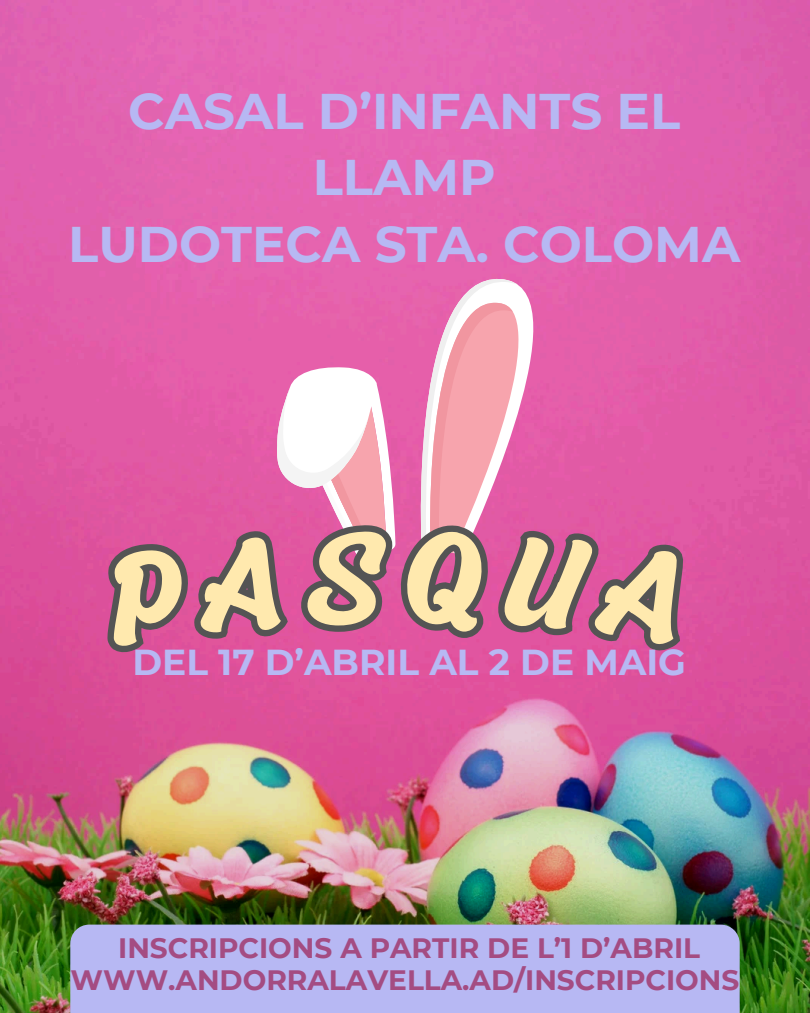
<style>
.page{position:relative;width:810px;height:1013px;background:#fff}
.page>*{position:absolute;margin:0;border:0;box-sizing:border-box;transform-origin:0 0}
.t1{font:700 50px/66.8px "Montserrat";color:#b7b8f3;text-align:center}
.t2{font:700 36px "Montserrat";color:#b7b8f3}
.t3{font:700 28px/32.4px "Montserrat";color:#a44c82;text-align:center}
</style>
<div class="page">
<img style="left:0;top:0;width:810px;height:1012px">
<div style="left:70px;top:924px;width:670px;height:88px;background:#b7b8f3"></div>
<svg style="left:83px;top:274px;width:623px;height:394px;background:#d269a1"></svg>
<p class="t1" style="left:68px;top:77px;width:674px">CASAL D’INFANTS EL<br>LLAMP<br>LUDOTECA STA. COLOMA</p>
<p class="t2" style="left:132px;top:640px;width:555px">DEL 17 D’ABRIL AL 2 DE MAIG</p>
<p class="t3" style="left:71px;top:931px;width:670px">INSCRIPCIONS A PARTIR DE L’1 D’ABRIL<br>WWW.ANDORRALAVELLA.AD/INSCRIPCIONS</p>
</div>
